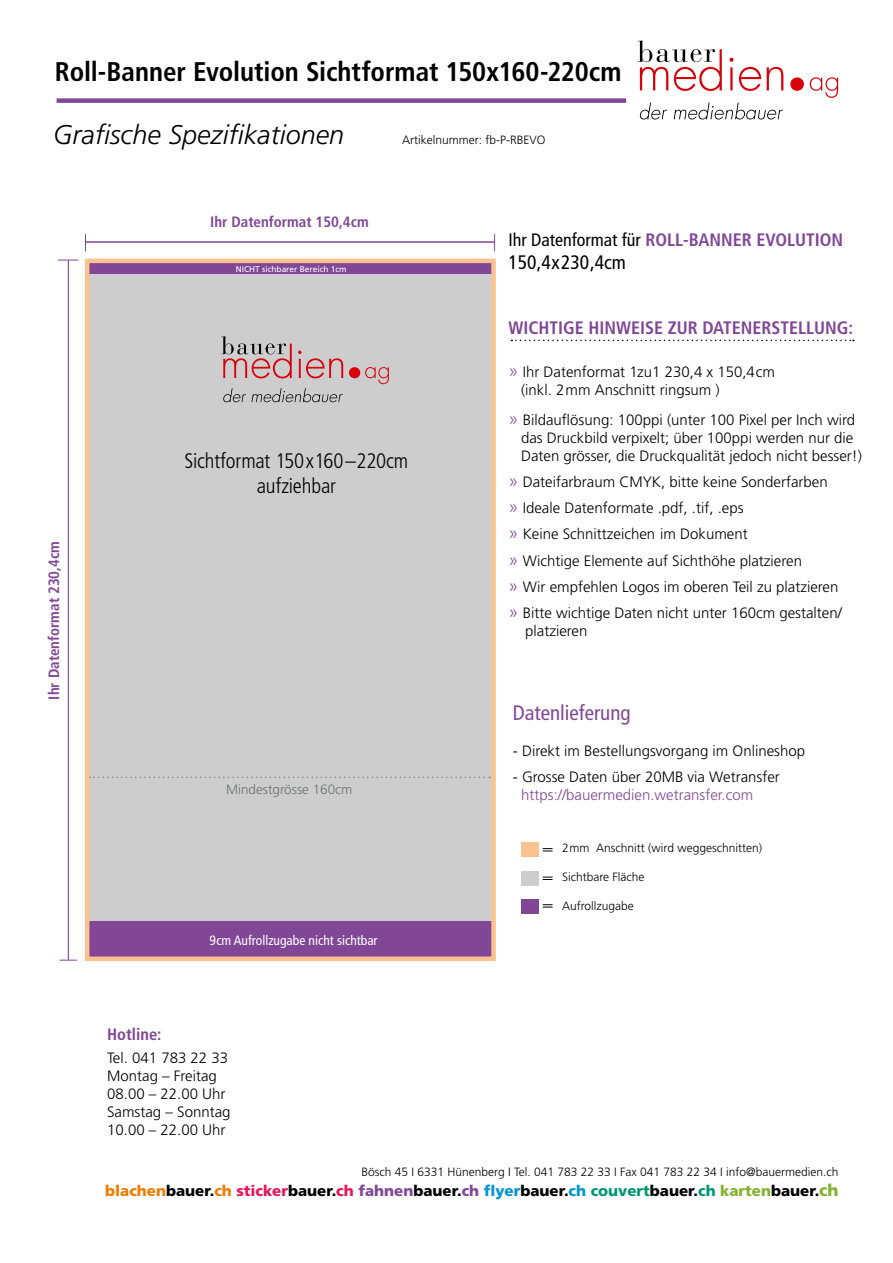
<style>
.page{position:relative;width:893px;height:1263px;background:#fff}
.page>*{position:absolute;margin:0;border:0;box-sizing:border-box;transform-origin:0 0}
.t1{font:700 condensed 27px "Frutiger LT Std";letter-spacing:-.005em;color:#000}
.t2{font:italic 300 27px "Frutiger LT Std";color:#000}
.t3{font:300 condensed 21px/25.2px "Frutiger LT Std";letter-spacing:-.01em;color:#000;text-align:center}
.t4{font:condensed 21px "Frutiger LT Std";color:#814796}
.t5{font:condensed 19.5px "Frutiger LT Std";color:#000}
.t6{font:700 condensed 18px "Frutiger LT Std";color:#814796}
.t7{font:700 condensed 16.5px "Frutiger LT Std";color:#814796}
.t8{font:300 15px/18px "Frutiger LT Std";color:#000}
.t9{font:900 15px "Frutiger LT Std";color:#000}
.t10{font:700 condensed 15px "Frutiger LT Std";color:#814796}
.t11{font:300 15px "Frutiger LT Std";color:#814796}
.t12{font:condensed 13.5px "Frutiger LT Std";color:#fff}
.t13{font:300 13.5px "Frutiger LT Std";color:#707273}
.t14{font:300 12px "Frutiger LT Std";color:#000}
.t15{font:8.4px "Frutiger LT Std";color:#fff}
.s1{font-weight:400;color:#000}
.s2{font-size:18px;color:#814796}
.s3{color:#ef7c00}
.s4{color:#e6155a}
.s5{color:#814796}
.s6{color:#0094d3}
.s7{color:#009878}
.s8{color:#84b22f}
.s9{font-size:16.5px;color:#84b22f}
</style>
<div class="page">
<div style="left:57px;top:98px;width:569px;height:5px;background:#814796"></div>
<svg style="left:511px;top:340px;width:343px;height:1px"></svg>
<hr style="left:85px;top:241px;width:409px;height:2px;background:#814796">
<svg style="left:85px;top:234px;width:1px;height:17px"></svg>
<svg style="left:494px;top:234px;width:1px;height:17px"></svg>
<hr style="left:68px;top:260px;width:1px;height:700px;background:#814796">
<svg style="left:60px;top:960px;width:17px;height:1px"></svg>
<svg style="left:58px;top:260px;width:20px;height:1px"></svg>
<div style="left:86px;top:274px;width:407px;height:676px;background:#cdcdcd"></div>
<svg style="left:90px;top:777px;width:400px;height:1px"></svg>
<div style="left:86px;top:921px;width:408px;height:40px;background:#814796"></div>
<div style="left:87px;top:260px;width:406px;height:14px;background:#814796"></div>
<div style="left:85px;top:259px;width:411px;height:702px;border:4px solid #fac28f"></div>
<hr style="left:730px;top:67px;width:3px;height:23px;background:#da0009">
<svg style="left:729px;top:58px;width:4px;height:4px"></svg>
<svg style="left:739px;top:67px;width:22px;height:24px"></svg>
<svg style="left:767px;top:67px;width:16px;height:23px"></svg>
<svg style="left:638px;top:40px;width:84px;height:51px"></svg>
<svg style="left:810px;top:77px;width:28px;height:21px"></svg>
<div style="left:790px;top:77px;width:14px;height:14px;background:#da0009;border-radius:50%"></div>
<svg style="left:639px;top:103px;width:28px;height:16px"></svg>
<svg style="left:674px;top:103px;width:109px;height:16px"></svg>
<div style="left:522px;top:842px;width:17px;height:15px;background:#fac28f"></div>
<div style="left:522px;top:871px;width:17px;height:15px;background:#cdcdcd"></div>
<div style="left:522px;top:898px;width:17px;height:15px;background:#814796"></div>
<svg style="left:543px;top:848px;width:10px;height:3px"></svg>
<svg style="left:543px;top:877px;width:10px;height:3px"></svg>
<svg style="left:543px;top:904px;width:10px;height:4px"></svg>
<svg style="left:298px;top:351px;width:45px;height:27px"></svg>
<svg style="left:222px;top:336px;width:70px;height:42px"></svg>
<svg style="left:365px;top:367px;width:24px;height:17px"></svg>
<div style="left:349px;top:367px;width:11px;height:11px;background:#da0009;border-radius:50%"></div>
<svg style="left:223px;top:388px;width:23px;height:14px"></svg>
<svg style="left:252px;top:388px;width:91px;height:14px"></svg>
<h1 class="t1" style="left:55px;top:55px;width:568px">Roll-Banner Evolution Sichtformat 150x160-220cm</h1>
<h1 class="t2" style="left:53px;top:119px;width:293px">Grafische Spezifikationen</h1>
<p class="t10" style="left:210px;top:213px;width:160px">Ihr Datenformat 150,4cm</p>
<p class="t15" style="left:236px;top:264px;width:112px">NICHT sichbarer Bereich 1cm</p>
<p class="t14" style="left:402px;top:133px;width:145px">Artikelnummer: fb-P-RBEVO</p>
<p class="t6" style="left:509px;top:229px;width:336px"><span class="s1">Ihr Datenformat für</span> ROLL-BANNER EVOLUTION</p>
<h3 class="t5" style="left:509px;top:251px;width:119px">150,4x230,4cm</h3>
<p class="t10" style="left:45px;top:699px;width:160px;rotate:-90deg">Ihr Datenformat 230,4cm</p>
<h2 class="t3" style="left:184px;top:448px;width:225px">Sichtformat 150x160–220cm aufziehbar</h2>
<p class="t13" style="left:226px;top:782px;width:128px">Mindestgrösse 160cm</p>
<p class="t12" style="left:210px;top:932px;width:169px">9cm Aufrollzugabe nicht sichtbar</p>
<p class="t7" style="left:107px;top:1025px;width:56px">Hotline:</p>
<p class="t8" style="left:107px;top:1049px;width:125px">Tel. 041 783 22 33<br>Montag – Freitag<br>08.00 – 22.00 Uhr<br>Samstag – Sonntag<br>10.00 – 22.00 Uhr</p>
<p class="t6" style="left:509px;top:317px;width:346px">WICHTIGE HINWEISE ZUR DATENERSTELLUNG:</p>
<p class="t8" style="left:521px;top:363px;width:255px;text-indent:-13px"><span class="s2">»</span> Ihr Datenformat 1zu1 230,4 x 150,4cm (inkl. 2mm Anschnitt ringsum )</p>
<p class="t8" style="left:521px;top:411px;width:342px;text-indent:-12px"><span class="s2">»</span> Bildauflösung: 100ppi (unter 100 Pixel per Inch wird das Druckbild verpixelt; über 100ppi werden nur die<br>Daten grösser, die Druckqualität jedoch nicht besser!)</p>
<p class="t8" style="left:509px;top:469px;width:321px;line-height:25.8px"><span class="s2">»</span> Dateifarbraum CMYK, bitte keine Sonderfarben <span class="s2">»</span> Ideale Datenformate .pdf, .tif, .eps<br><span class="s2">»</span> Keine Schnittzeichen im Dokument</p>
<p class="t8" style="left:509px;top:548px;width:335px;line-height:25.8px"><span class="s2">»</span> Wichtige Elemente auf Sichthöhe platzieren<br><span class="s2">»</span> Wir empfehlen Logos im oberen Teil zu platzieren <span class="s2">»</span> Bitte wichtige Daten nicht unter 160cm gestalten/</p>
<p class="t8" style="left:525px;top:622px;width:64px">platzieren</p>
<h2 class="t4" style="left:513px;top:700px;width:119px">Datenlieferung</h2>
<p class="t8" style="left:513px;top:742px;width:294px">- Direkt im Bestellungsvorgang im Onlineshop</p>
<p class="t8" style="left:513px;top:768px;width:268px">- Grosse Daten über 20MB via Wetransfer</p>
<p class="t11" style="left:521px;top:787px;width:233px">https://bauermedien.wetransfer.com</p>
<p class="t14" style="left:562px;top:841px;width:201px">2mm Anschnitt (wird weggeschnitten)</p>
<p class="t14" style="left:562px;top:870px;width:84px">Sichtbare Fläche</p>
<p class="t14" style="left:562px;top:899px;width:73px">Aufrollzugabe</p>
<p class="t14" style="left:361px;top:1165px;width:479px">Bösch 45 I 6331 Hünenberg I Tel. 041 783 22 33 I Fax 041 783 22 34 I info@bauermedien.ch</p>
<p class="t9" style="left:105px;top:1182px;width:735px"><span class="s3">blachen</span>bauer.<span class="s3">ch</span> <span class="s4">sticker</span>bauer.<span class="s4">ch</span> <span class="s5">fahnen</span>bauer.<span class="s5">ch</span> <span class="s6">flyer</span>bauer.<span class="s6">ch</span> <span class="s7">couvert</span>bauer.<span class="s7">ch</span> <span class="s8">karten</span>bauer.<span class="s9">ch</span></p>
</div>
